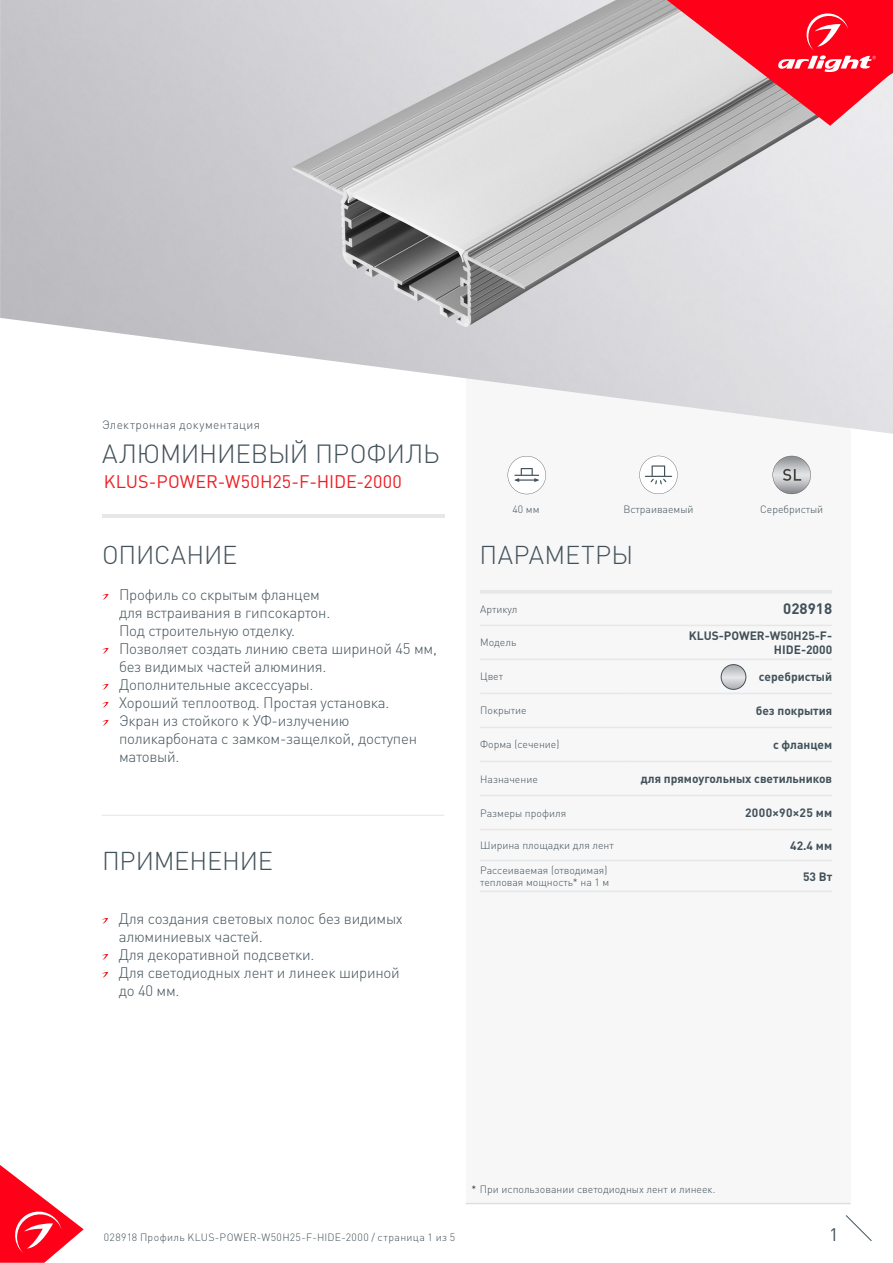
<style>
.page{position:relative;width:893px;height:1263px;background:#fff}
.page>*{position:absolute;margin:0;border:0;box-sizing:border-box;transform-origin:0 0}
.t1{font:300 25.95px "DIN Pro";letter-spacing:-.01em;color:#425159}
.t2{font:300 25.5px "DIN Pro";letter-spacing:-.005em;color:#425159}
.t3{font:300 25.5px "DIN Pro";letter-spacing:.015em;color:#425159}
.t4{font:18px "DIN Pro";letter-spacing:.005em;color:#ee1d23}
.t5{font:18px "DIN Pro";color:#425159}
.t6{font:300 15px/18px "DIN Pro";letter-spacing:-.015em;color:#425159}
.t7{font:700 15px "DIN Pro";color:#425159}
.t8{font:700 12px/14.4px "DIN Pro";color:#425159;text-align:right}
.t9{font:300 12px "DIN Pro";letter-spacing:.03em;color:#425159}
.t10{font:700 12px "DIN Pro";letter-spacing:.025em;color:#425159}
.t11{font:300 10.5px/12.6px "DIN Pro";color:#425159}
.t12{font:300 10.5px "DIN Pro";letter-spacing:.04em;color:#425159}
.s1{color:#231f20}
</style>
<div class="page">
<svg style="left:0;top:1165px;width:84px;height:98px"></svg>
<svg style="left:845px;top:1215px;width:27px;height:26px"></svg>
<div style="left:466px;top:250px;width:384px;height:954px;background:#f7f7f8"></div>
<svg style="left:508px;top:456px;width:38px;height:38px"></svg>
<hr style="left:102px;top:514px;width:342px;height:3px;background:#e6e7e9">
<svg style="left:102px;top:594px;width:7px;height:6px"></svg>
<svg style="left:102px;top:648px;width:7px;height:6px"></svg>
<svg style="left:102px;top:684px;width:7px;height:6px"></svg>
<svg style="left:102px;top:702px;width:7px;height:6px"></svg>
<svg style="left:102px;top:720px;width:7px;height:6px"></svg>
<svg style="left:102px;top:918px;width:6px;height:6px"></svg>
<svg style="left:102px;top:954px;width:6px;height:6px"></svg>
<svg style="left:102px;top:972px;width:6px;height:6px"></svg>
<hr style="left:102px;top:815px;width:342px;height:1px;background:#e6e7e9">
<hr style="left:480px;top:590px;width:148px;height:4px;background:#e6e7e9">
<hr style="left:628px;top:590px;width:204px;height:4px;background:#e6e7e9">
<hr style="left:480px;top:625px;width:148px;height:1px;background:#e6e7e9">
<hr style="left:628px;top:625px;width:204px;height:1px;background:#e6e7e9">
<hr style="left:480px;top:659px;width:148px;height:1px;background:#e6e7e9">
<hr style="left:628px;top:659px;width:204px;height:1px;background:#e6e7e9">
<hr style="left:480px;top:693px;width:148px;height:1px;background:#e6e7e9">
<hr style="left:628px;top:693px;width:204px;height:1px;background:#e6e7e9">
<hr style="left:480px;top:727px;width:148px;height:1px;background:#e6e7e9">
<hr style="left:628px;top:727px;width:204px;height:1px;background:#e6e7e9">
<hr style="left:480px;top:761px;width:148px;height:1px;background:#e6e7e9">
<hr style="left:628px;top:761px;width:204px;height:1px;background:#e6e7e9">
<hr style="left:480px;top:795px;width:148px;height:1px;background:#e6e7e9">
<hr style="left:628px;top:795px;width:204px;height:1px;background:#e6e7e9">
<hr style="left:480px;top:829px;width:148px;height:1px;background:#e6e7e9">
<hr style="left:628px;top:829px;width:204px;height:1px;background:#e6e7e9">
<hr style="left:480px;top:860px;width:148px;height:1px;background:#e6e7e9">
<hr style="left:628px;top:860px;width:204px;height:1px;background:#e6e7e9">
<hr style="left:480px;top:891px;width:148px;height:1px;background:#e6e7e9">
<hr style="left:628px;top:891px;width:204px;height:1px;background:#e6e7e9">
<hr style="left:466px;top:1203px;width:384px;height:1px;background:#dcdddf">
<svg style="left:639px;top:456px;width:39px;height:38px"></svg>
<img style="left:0;top:0;width:893px;height:434px">
<svg style="left:667px;top:0;width:226px;height:126px;background:#ea5f6d"></svg>
<svg style="left:721px;top:665px;width:25px;height:24px"></svg>
<div style="left:721px;top:664px;width:25px;height:26px;border:1px solid #425159;border-radius:50%"></div>
<svg style="left:773px;top:456px;width:38px;height:38px"></svg>
<p class="t9" style="left:102px;top:417px;width:160px">Электронная документация</p>
<p class="t1" style="left:102px;top:436px;width:339px">АЛЮМИНИЕВЫЙ ПРОФИЛЬ</p>
<p class="t4" style="left:104px;top:470px;width:300px">KLUS-POWER-W50H25-F-HIDE-2000</p>
<p class="t11" style="left:512px;top:502px;width:29px">40 мм</p>
<p class="t11" style="left:623px;top:502px;width:72px">Встраиваемый</p>
<p class="t11" style="left:760px;top:502px;width:65px">Серебристый</p>
<p class="t2" style="left:102px;top:537px;width:137px">ОПИСАНИЕ</p>
<p class="t3" style="left:479px;top:537px;width:155px">ПАРАМЕТРЫ</p>
<p class="t6" style="left:119px;top:584px;width:213px">Профиль со скрытым фланцем для встраивания в гипсокартон.<br>Под строительную отделку.</p>
<p class="t6" style="left:119px;top:638px;width:319px">Позволяет создать линию света шириной 45 мм, без видимых частей алюминия.</p>
<p class="t6" style="left:119px;top:674px;width:196px">Дополнительные аксессуары.</p>
<p class="t6" style="left:119px;top:692px;width:272px">Хороший теплоотвод. Простая установка.</p>
<p class="t6" style="left:119px;top:710px;width:300px">Экран из стойкого к УФ-излучению поликарбоната с замком-защелкой, доступен матовый.</p>
<p class="t11" style="left:480px;top:602px;width:39px">Артикул</p>
<p class="t7" style="left:783px;top:599px;width:50px">028918</p>
<p class="t11" style="left:480px;top:636px;width:38px">Модель</p>
<p class="t8" style="left:689px;top:628px;width:145px">KLUS-POWER-W50H25-F-<br>HIDE-2000</p>
<p class="t11" style="left:480px;top:670px;width:24px">Цвет</p>
<p class="t8" style="left:759px;top:669px;width:75px">серебристый</p>
<p class="t11" style="left:480px;top:704px;width:48px">Покрытие</p>
<p class="t8" style="left:756px;top:703px;width:78px">без покрытия</p>
<p class="t11" style="left:480px;top:738px;width:81px">Форма (сечение)</p>
<p class="t8" style="left:773px;top:737px;width:61px">с фланцем</p>
<p class="t11" style="left:480px;top:772px;width:59px">Назначение</p>
<p class="t8" style="left:641px;top:771px;width:193px">для прямоугольных светильников</p>
<p class="t11" style="left:480px;top:806px;width:87px">Размеры профиля</p>
<p class="t10" style="left:745px;top:805px;width:89px">2000×90×25 мм</p>
<p class="t11" style="left:480px;top:838px;width:135px">Ширина площадки для лент</p>
<p class="t8" style="left:790px;top:837px;width:43px">42.4 мм</p>
<p class="t11" style="left:480px;top:863px;width:131px">Рассеиваемая (отводимая) тепловая мощность* на 1 м</p>
<p class="t8" style="left:803px;top:868px;width:31px">53 Вт</p>
<p class="t2" style="left:102px;top:843px;width:172px">ПРИМЕНЕНИЕ</p>
<p class="t6" style="left:119px;top:908px;width:286px">Для создания световых полос без видимых алюминиевых частей.</p>
<p class="t6" style="left:119px;top:944px;width:197px">Для декоративной подсветки.</p>
<p class="t6" style="left:119px;top:962px;width:283px">Для светодиодных лент и линеек шириной до 40 мм.</p>
<p class="t11" style="left:471px;top:1183px;width:246px"><span class="s1">*</span> При использовании светодиодных лент и линеек.</p>
<p class="t12" style="left:104px;top:1230px;width:353px">028918 Профиль KLUS-POWER-W50H25-F-HIDE-2000 / страница 1 из 5</p>
<p class="t5" style="left:829px;top:1222px;width:11px">1</p>
</div>
